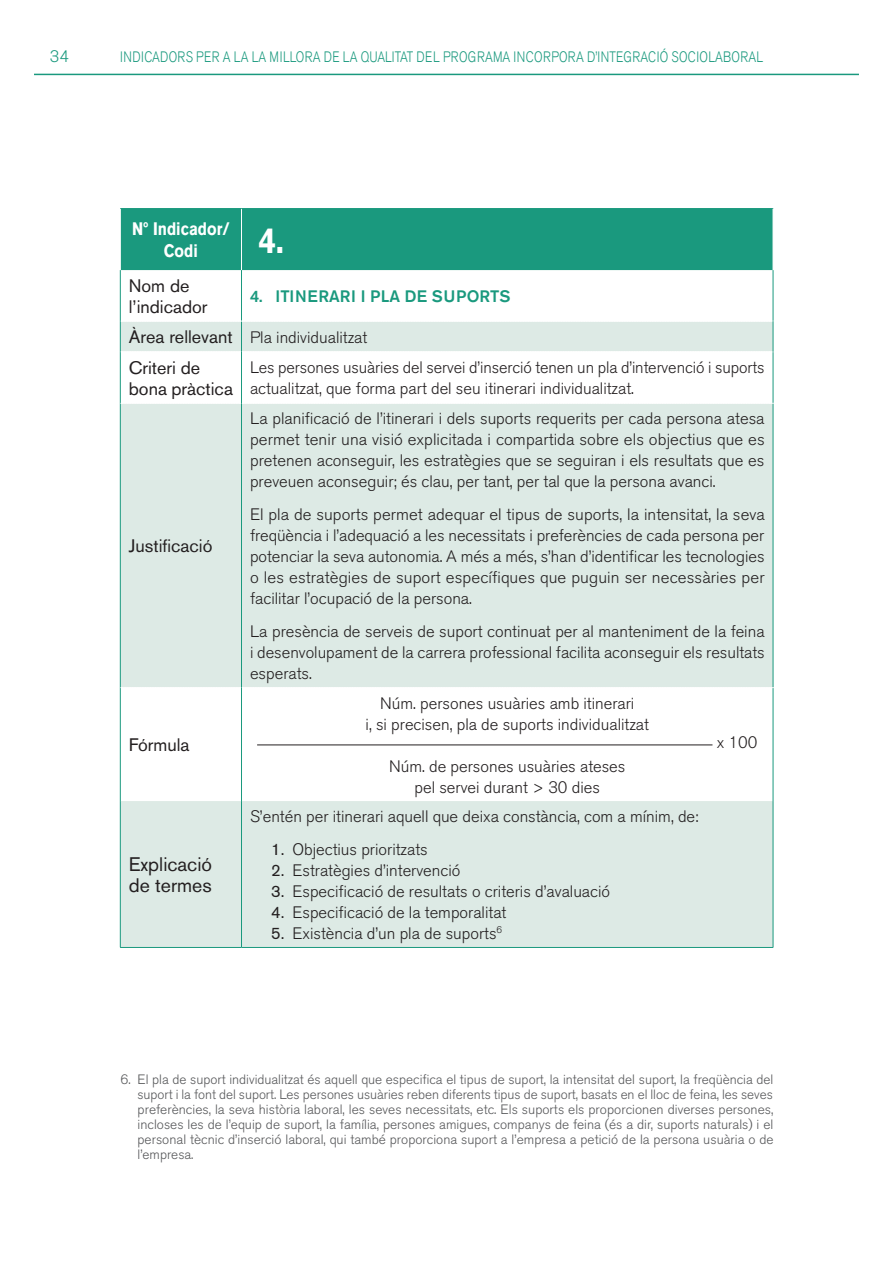
<style>
.page{position:relative;width:893px;height:1263px;background:#fff}
.page>*{position:absolute;margin:0;border:0;box-sizing:border-box;transform-origin:0 0}
.t1{font:700 36px "Akzidenz Grotesk BQ";color:#fff;scale:.85 1}
.t2{font:19.5px/21px "Akzidenz Grotesk BQ";color:#231f20}
.t3{font:18px/21px "Akzidenz Grotesk BQ";color:#231f20}
.t4{font:700 18px/22.5px "Akzidenz Grotesk BQ";color:#fff;text-align:center;scale:.85 1}
.t5{font:300 16.5px/21px "Akzidenz Grotesk BQ";color:#231f20;text-align:justify}
.t6{font:500 16.5px "Akzidenz Grotesk BQ";color:#1a997e}
.t7{font:300 16.5px "Akzidenz Grotesk BQ";color:#1a997e}
.t8{font:300 15px "Akzidenz Grotesk BQ";letter-spacing:.03em;color:#1a997e;scale:.8 1}
.t9{font:300 13.5px/15px "Akzidenz Grotesk BQ";color:#57585a;text-align:justify}
.s1{font-weight:400;font-size:18px}
.s2{font-weight:400}
</style>
<div class="page">
<hr style="left:34px;top:74px;width:825px;height:1px;background:#1a997e">
<div style="left:121px;top:209px;width:652px;height:61px;background:#1a997e"></div>
<svg style="left:121px;top:322px;width:652px;height:625px;fill:#ddeae5"></svg>
<hr style="left:241px;top:209px;width:1px;height:61px;background:#fff">
<hr style="left:120px;top:270px;width:1px;height:51px;background:#1a997e">
<hr style="left:773px;top:270px;width:1px;height:51px;background:#1a997e">
<hr style="left:120px;top:352px;width:1px;height:51px;background:#1a997e">
<hr style="left:773px;top:352px;width:1px;height:51px;background:#1a997e">
<hr style="left:120px;top:688px;width:1px;height:113px;background:#1a997e">
<hr style="left:773px;top:688px;width:1px;height:113px;background:#1a997e">
<hr style="left:120px;top:208px;width:121px;height:1px;background:#1a997e">
<hr style="left:241px;top:208px;width:532px;height:1px;background:#1a997e">
<hr style="left:241px;top:270px;width:1px;height:51px;background:#1a997e">
<svg style="left:121px;top:351px;width:652px;height:1px"></svg>
<hr style="left:120px;top:321px;width:1px;height:31px;background:#1a997e">
<hr style="left:773px;top:321px;width:1px;height:31px;background:#1a997e">
<hr style="left:241px;top:322px;width:1px;height:30px;background:#1a997e">
<hr style="left:120px;top:403px;width:1px;height:285px;background:#1a997e">
<hr style="left:773px;top:403px;width:1px;height:285px;background:#1a997e">
<svg style="left:121px;top:403px;width:652px;height:1px"></svg>
<svg style="left:121px;top:687px;width:652px;height:1px"></svg>
<hr style="left:241px;top:352px;width:1px;height:51px;background:#1a997e">
<hr style="left:241px;top:403px;width:1px;height:285px;background:#1a997e">
<hr style="left:120px;top:801px;width:1px;height:146px;background:#1a997e">
<hr style="left:773px;top:801px;width:1px;height:146px;background:#1a997e">
<hr style="left:241px;top:688px;width:1px;height:113px;background:#1a997e">
<hr style="left:120px;top:947px;width:121px;height:1px;background:#1a997e">
<hr style="left:241px;top:947px;width:532px;height:1px;background:#1a997e">
<hr style="left:241px;top:801px;width:1px;height:146px;background:#1a997e">
<hr style="left:257px;top:744px;width:455px;height:1px;background:#231f20">
<p class="t7" style="left:50px;top:47px;width:21px">34</p>
<p class="t8" style="left:120px;top:48px;width:805px">INDICADORS PER A LA LA MILLORA DE LA QUALITAT DEL PROGRAMA INCORPORA D’INTEGRACIÓ SOCIOLABORAL</p>
<p class="t4" style="left:132px;top:217px;width:117px">Nº Indicador/<br>Codi</p>
<h1 class="t1" style="left:259px;top:219px;width:31px">4.</h1>
<p class="t3" style="left:129px;top:275px;width:80px">Nom de l’indicador</p>
<p class="t6" style="left:250px;top:286px;width:262px">4. ITINERARI I PLA DE SUPORTS</p>
<p class="t5" style="left:129px;top:327px;width:240px"><span class="s1">Àrea rellevant</span> Pla individualitzat</p>
<p class="t3" style="left:129px;top:357px;width:106px">Criteri de bona pràctica</p>
<p class="t5" style="left:250px;top:357px;width:516px">Les persones usuàries del servei d’inserció tenen un pla d’intervenció i suports actualitzat, que forma part del seu itinerari individualitzat.</p>
<p class="t3" style="left:129px;top:535px;width:85px">Justificació</p>
<p class="t3" style="left:129px;top:734px;width:62px">Fórmula</p>
<p class="t2" style="left:129px;top:854px;width:85px">Explicació de termes</p>
<p class="t5" style="left:250px;top:408px;width:516px">La planificació de l’itinerari i dels suports requerits per cada persona atesa permet tenir una visió explicitada i compartida sobre els objectius que es pretenen aconseguir, les estratègies que se seguiran i els resultats que es preveuen aconseguir; és clau, per tant, per tal que la persona avanci.</p>
<p class="t5" style="left:250px;top:504px;width:516px">El pla de suports permet adequar el tipus de suports, la intensitat, la seva freqüència i l’adequació a les necessitats i preferències de cada persona per potenciar la seva autonomia. A més a més, s’han d’identificar les tecnologies o les estratègies de suport específiques que puguin ser necessàries per facilitar l’ocupació de la persona.</p>
<p class="t5" style="left:250px;top:621px;width:516px">La presència de serveis de suport continuat per al manteniment de la feina i desenvolupament de la carrera professional facilita aconseguir els resultats esperats.</p>
<p class="t5" style="left:366px;top:693px;width:285px;text-align:center">Núm. persones usuàries amb itinerari<br>i, si precisen, pla de suports individualitzat</p>
<p class="t5" style="left:389px;top:756px;width:238px;text-align:center">Núm. de persones usuàries ateses pel servei durant &gt; 30 dies</p>
<p class="t5" style="left:250px;top:806px;width:450px">S’entén per itinerari aquell que deixa constància, com a mínim, de:</p>
<p class="t5" style="left:271px;top:839px;width:158px"><span class="s2">1.</span> Objectius prioritzats</p>
<p class="t5" style="left:271px;top:860px;width:191px"><span class="s2">2.</span> Estratègies d’intervenció</p>
<p class="t5" style="left:271px;top:881px;width:340px"><span class="s2">3.</span> Especificació de resultats o criteris d’avaluació</p>
<p class="t5" style="left:271px;top:902px;width:237px"><span class="s2">4.</span> Especificació de la temporalitat</p>
<p class="t5" style="left:271px;top:923px;width:232px"><span class="s2">5.</span> Existència d’un pla de suports<sup>6</sup></p>
<p class="t5" style="left:717px;top:732px;width:42px">x 100</p>
<p class="t9" style="left:138px;top:1072px;width:638px;text-indent:-17px">6. El pla de suport individualitzat és aquell que especifica el tipus de suport, la intensitat del suport, la freqüència del suport i la font del suport. Les persones usuàries reben diferents tipus de suport, basats en el lloc de feina, les seves preferències, la seva història laboral, les seves necessitats, etc. Els suports els proporcionen diverses persones, incloses les de l’equip de suport, la família, persones amigues, companys de feina (és a dir, suports naturals) i el personal tècnic d’inserció laboral, qui també proporciona suport a l’empresa a petició de la persona usuària o de l’empresa.</p>
</div>
